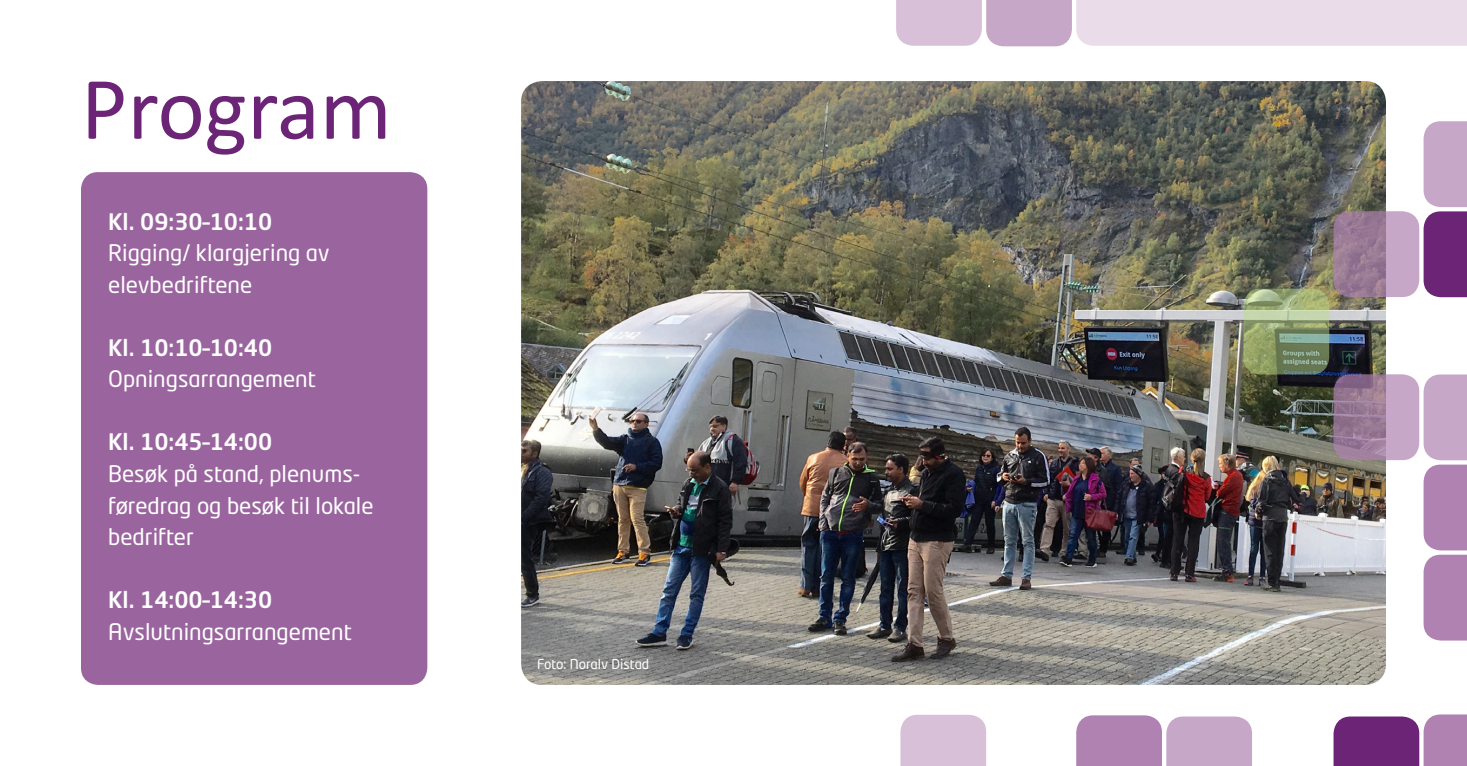
<style>
.page{position:relative;width:1467px;height:766px;background:#fff}
.page>*{position:absolute;margin:0;border:0;box-sizing:border-box;transform-origin:0 0}
.t1{font:90px "Calibri";color:#6c2476}
.t2{font:22.5px/31.5px "Neo Tech Std";color:#fff}
.t3{font:500 22.5px "Neo Tech Std";color:#fff}
.t4{font:13.5px "Neo Tech Std";color:#fff}
</style>
<div class="page">
<img style="left:521px;top:81px;width:865px;height:603px">
<svg style="left:1424px;top:121px;width:43px;height:176px;background:#9e6da4"></svg>
<svg style="left:1333px;top:211px;width:86px;height:86px;background:#a98aa7"></svg>
<svg style="left:1333px;top:374px;width:86px;height:86px;background:#a889a7"></svg>
<svg style="left:1076px;top:715px;width:176px;height:50px;background:#bf9cc1"></svg>
<svg style="left:896px;top:0;width:571px;height:46px;background:#e3d1e3"></svg>
<div style="left:900px;top:714px;width:86px;height:51px;background:#d7c0d8"></div>
<svg style="left:1424px;top:374px;width:43px;height:266px;background:#bb95bc"></svg>
<svg style="left:1333px;top:714px;width:134px;height:51px;background:#8f5695"></svg>
<svg style="left:1243px;top:288px;width:86px;height:86px;background:#91a377"></svg>
<div style="left:81px;top:172px;width:346px;height:512px;background:#9a659e;border-radius:17px"></div>
<h1 class="t1" style="left:81px;top:53px;width:312px">Program</h1>
<p class="t3" style="left:108px;top:207px;width:166px">Kl. 09:30–10:10</p>
<p class="t2" style="left:108px;top:237px;width:223px">Rigging/ klargjering av elevbedriftene</p>
<p class="t3" style="left:108px;top:333px;width:166px">Kl. 10:10–10:40</p>
<p class="t2" style="left:108px;top:363px;width:209px">Opningsarrangement</p>
<p class="t3" style="left:108px;top:428px;width:166px">Kl. 10:45–14:00</p>
<p class="t2" style="left:108px;top:457px;width:267px">Besøk på stand, plenums&shy;føredrag og besøk til lokale bedrifter</p>
<p class="t3" style="left:108px;top:585px;width:166px">Kl. 14:00–14:30</p>
<p class="t2" style="left:108px;top:615px;width:245px">Avslutningsarrangement</p>
<p class="t4" style="left:537px;top:655px;width:114px">Foto: Noralv Distad</p>
</div>
